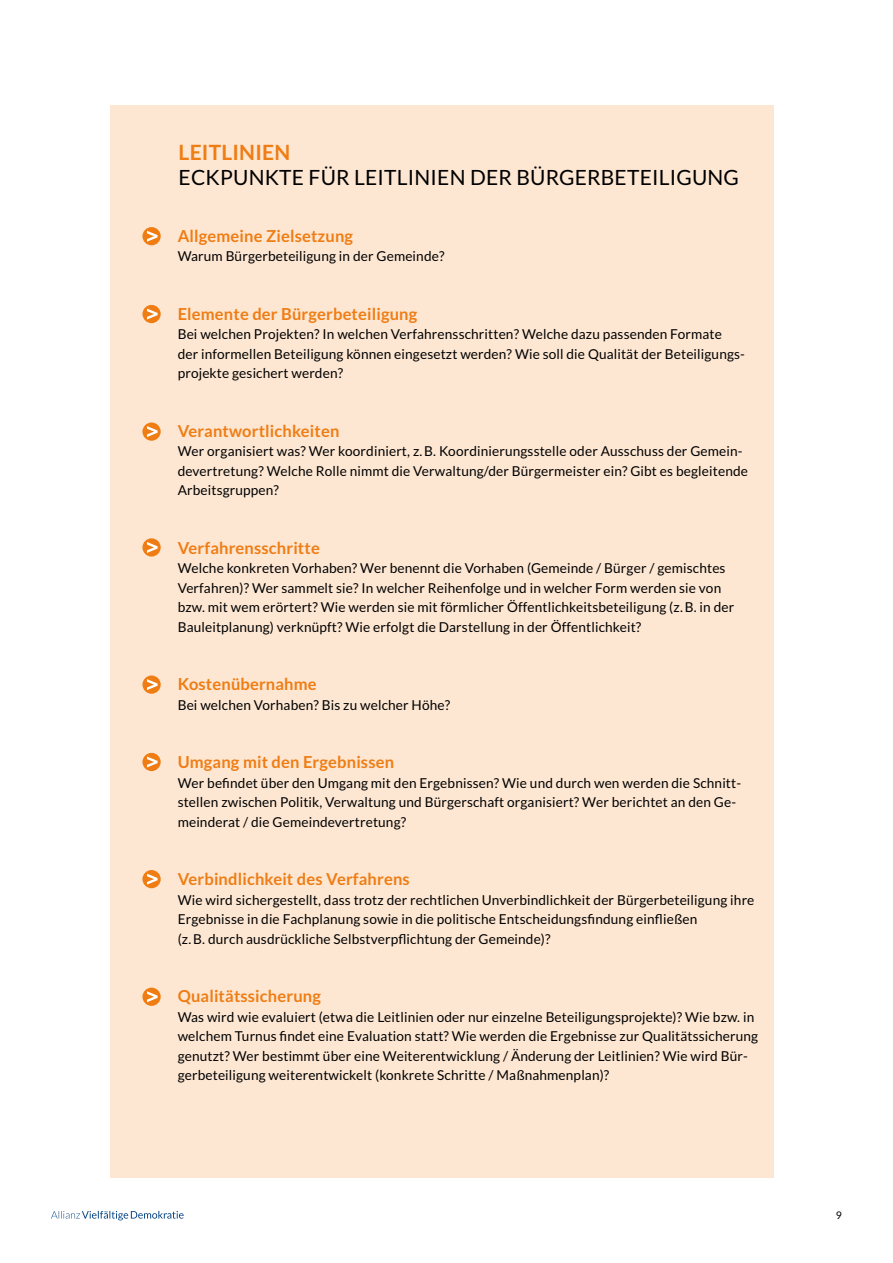
<style>
.page{position:relative;width:893px;height:1263px;background:#fff}
.page>*{position:absolute;margin:0;border:0;box-sizing:border-box;transform-origin:0 0}
.Fließtext{font:21px/24.8px "Lato";letter-spacing:.01em;color:#000}
.Fließtext-2{font:700 16.5px "Lato";letter-spacing:.01em;color:#ef7d14}
.Fließtext-3{font:13.65px/19.5px "Lato";letter-spacing:.01em;color:#000}
.t1{font:10.5px "Lato";color:#000}
.s1{font-weight:700;color:#ef7d14}
</style>
<div class="page">
<div style="left:111px;top:105px;width:663px;height:1073px;background:#fde7d3"></div>
<svg style="left:142px;top:227px;width:19px;height:18px"></svg>
<svg style="left:147px;top:231px;width:11px;height:11px"></svg>
<svg style="left:142px;top:305px;width:19px;height:18px"></svg>
<svg style="left:147px;top:309px;width:11px;height:10px"></svg>
<svg style="left:142px;top:422px;width:19px;height:19px"></svg>
<svg style="left:147px;top:426px;width:11px;height:11px"></svg>
<div style="left:142px;top:538px;width:19px;height:18px;background:#ef7d14;border-radius:50%"></div>
<svg style="left:147px;top:542px;width:11px;height:11px"></svg>
<svg style="left:142px;top:675px;width:19px;height:19px"></svg>
<svg style="left:147px;top:679px;width:11px;height:11px"></svg>
<svg style="left:142px;top:753px;width:19px;height:18px"></svg>
<svg style="left:147px;top:756px;width:11px;height:11px"></svg>
<svg style="left:142px;top:870px;width:19px;height:18px"></svg>
<svg style="left:147px;top:874px;width:11px;height:11px"></svg>
<svg style="left:142px;top:988px;width:19px;height:18px"></svg>
<svg style="left:147px;top:991px;width:11px;height:11px"></svg>
<svg style="left:51px;top:1211px;width:133px;height:9px"></svg>
<p class="Fließtext" style="left:179px;top:140px;width:562px"><span class="s1">LEITLINIEN<br></span>ECKPUNKTE FÜR LEITLINIEN DER BÜRGERBETEILIGUNG</p>
<p class="Fließtext-2" style="left:178px;top:226px;width:177px">Allgemeine Zielsetzung</p>
<p class="Fließtext-3" style="left:178px;top:246px;width:268px">Warum Bürgerbeteiligung in der Gemeinde?</p>
<p class="Fließtext-2" style="left:178px;top:304px;width:241px">Elemente der Bürgerbeteiligung</p>
<p class="Fließtext-3" style="left:178px;top:324px;width:567px">Bei welchen Projekten? In welchen Verfahrensschritten? Welche dazu passenden Formate der informellen Beteiligung können eingesetzt werden? Wie soll die Qualität der Beteiligungs&shy;projekte gesichert werden?</p>
<p class="Fließtext-2" style="left:178px;top:421px;width:163px">Verantwortlichkeiten</p>
<p class="Fließtext-3" style="left:178px;top:441px;width:572px">Wer organisiert was? Wer koordiniert, z.B. Koordinierungsstelle oder Ausschuss der Gemein&shy;devertretung? Welche Rolle nimmt die Verwaltung/der Bürgermeister ein? Gibt es begleitende<br>Arbeitsgruppen?</p>
<p class="Fließtext-2" style="left:178px;top:538px;width:144px">Verfahrensschritte</p>
<p class="Fließtext-3" style="left:178px;top:558px;width:558px">Welche konkreten Vorhaben? Wer benennt die Vorhaben (Gemeinde / Bürger / gemischtes Verfahren)? Wer sammelt sie? In welcher Reihenfolge und in welcher Form werden sie von bzw. mit wem erörtert? Wie werden sie mit förmlicher Öffentlichkeitsbeteiligung (z.B. in der Bauleitplanung) verknüpft? Wie erfolgt die Darstellung in der Öffentlichkeit?</p>
<p class="Fließtext-2" style="left:178px;top:675px;width:141px">Kostenübernahme</p>
<p class="Fließtext-3" style="left:178px;top:695px;width:274px">Bei welchen Vorhaben? Bis zu welcher Höhe?</p>
<p class="Fließtext-2" style="left:178px;top:753px;width:218px">Umgang mit den Ergebnissen</p>
<p class="Fließtext-3" style="left:178px;top:773px;width:565px">Wer befindet über den Umgang mit den Ergebnissen? Wie und durch wen werden die Schnitt&shy;stellen zwischen Politik, Verwaltung und Bürgerschaft organisiert? Wer berichtet an den Ge&shy;meinderat / die Gemeindevertretung?</p>
<p class="Fließtext-2" style="left:178px;top:870px;width:234px">Verbindlichkeit des Verfahrens</p>
<p class="Fließtext-3" style="left:178px;top:890px;width:578px">Wie wird sichergestellt, dass trotz der rechtlichen Unverbindlichkeit der Bürgerbeteiligung ihre<br>Ergebnisse in die Fachplanung sowie in die politische Entscheidungsfindung einfließen<br>(z.B. durch ausdrückliche Selbstverpflichtung der Gemeinde)?</p>
<p class="Fließtext-2" style="left:178px;top:987px;width:145px">Qualitätssicherung</p>
<p class="Fließtext-3" style="left:178px;top:1007px;width:582px">Was wird wie evaluiert (etwa die Leitlinien oder nur einzelne Beteiligungsprojekte)? Wie bzw. in welchem Turnus findet eine Evaluation statt? Wie werden die Ergebnisse zur Qualitätssicherung genutzt? Wer bestimmt über eine Weiterentwicklung / Änderung der Leitlinien? Wie wird Bür&shy;gerbeteiligung weiterentwickelt (konkrete Schritte / Maßnahmenplan)?</p>
<p class="t1" style="left:836px;top:1209px;width:8px">9</p>
</div>
